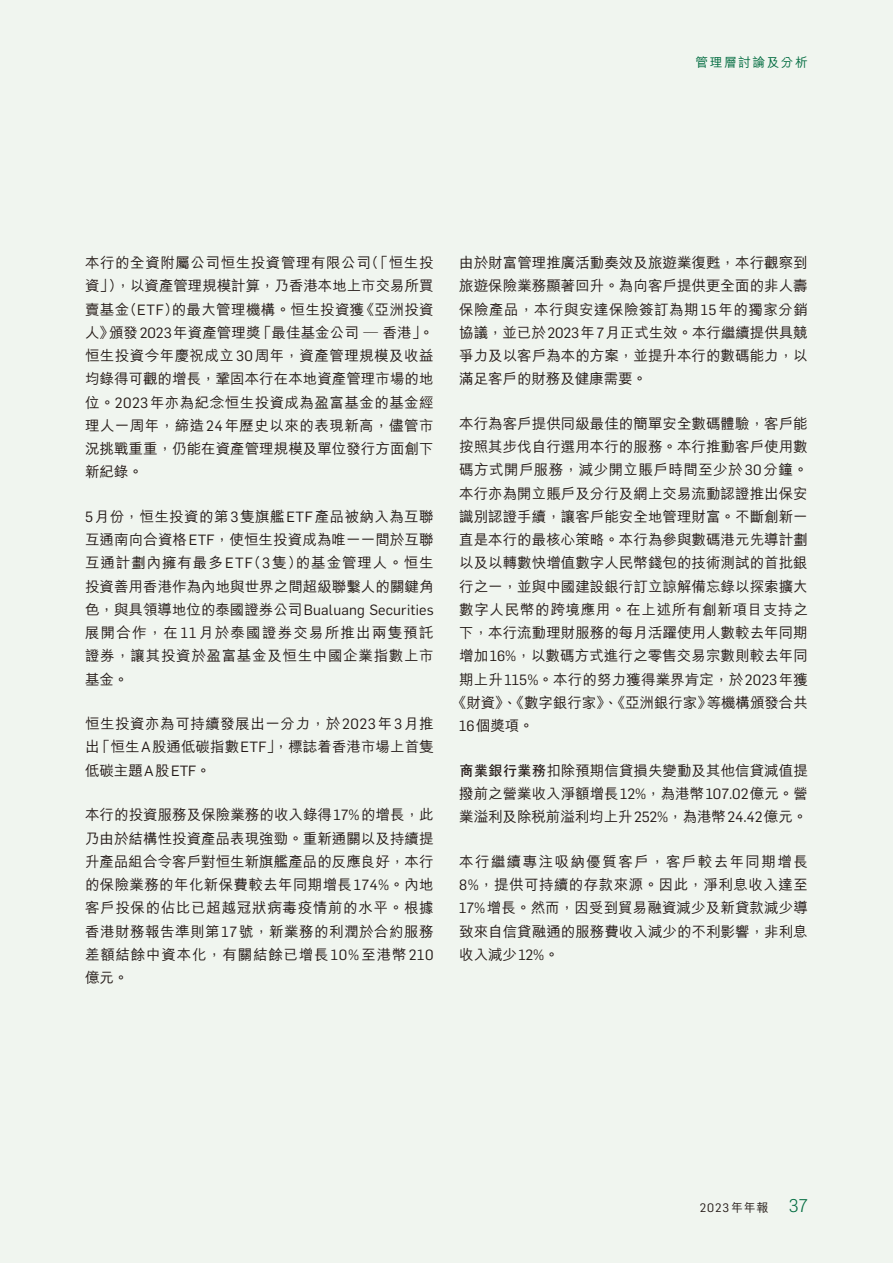
<style>
.page{position:relative;width:893px;height:1263px;background:#f0f5ef}
.page>*{position:absolute;margin:0;border:0;box-sizing:border-box;transform-origin:0 0}
.t1{font:500 14.55px/23.2px "M Hei HK";color:#231916;text-align:justify}
.t2{font:14.55px "Flama";letter-spacing:.015em;color:#231916}
.t3{font:500 14.55px "M Hei HK";letter-spacing:.025em;color:#231916}
.t4{font:500 14.55px "M Hei HK";letter-spacing:.045em;color:#231916}
.t5{font:500 12.75px "M Hei HK";letter-spacing:.115em;color:#006b3f}
.t6{font:12px "Flama";color:#231916}
.s1{font-family:"Flama";font-weight:400}
.s2{font-family:"M Hei HK";font-weight:500}
.s3{font-family:"C Hei 2 HK";font-weight:700}
.s4{font-weight:300;font-size:18px;color:#006b3f}
</style>
<div class="page">
<p class="t5" style="left:696px;top:53px;width:114px">管理層討論及分析</p>
<p class="t1" style="left:85px;top:250px;width:350px">本行的全資附屬公司恒生投資管理有限公司（「恒生投資」），以資產管理規模計算，乃香港本地上市交易所買賣基金（<span class="s1">ETF</span>）的最大管理機構。恒生投資獲《亞洲投資人》頒發<span class="s1">2023</span>年資產管理獎「最佳基金公司 — 香港」。恒生投資今年慶祝成立<span class="s1">30</span>周年，資產管理規模及收益均錄得可觀的增長，鞏固本行在本地資產管理市場的地位。<span class="s1">2023</span>年亦為紀念恒生投資成為盈富基金的基金經理人一周年，締造<span class="s1">24</span>年歷史以來的表現新高，儘管市況挑戰重重，仍能在資產管理規模及單位發行方面創下新紀錄。</p>
<p class="t1" style="left:85px;top:504px;width:350px"><span class="s1">5</span>月份，恒生投資的第<span class="s1">3</span>隻旗艦<span class="s1">ETF</span>產品被納入為互聯互通南向合資格<span class="s1">ETF</span>，使恒生投資成為唯一一間於互聯互通計劃內擁有最多<span class="s1">ETF</span>（<span class="s1">3</span>隻）的基金管理人。恒生投資善用香港作為內地與世界之間超級聯繫人的關鍵角</p>
<p class="t2" style="left:85px;top:600px;width:350px"><span class="s2">色，與具領導地位的泰國證券公司</span>Bualuang Securities</p>
<p class="t1" style="left:85px;top:620px;width:350px">展開合作，在<span class="s1">11</span>月於泰國證券交易所推出兩隻預託證券，讓其投資於盈富基金及恒生中國企業指數上市基金。</p>
<p class="t1" style="left:85px;top:711px;width:350px">恒生投資亦為可持續發展出一分力，於<span class="s1">2023</span>年<span class="s1">3</span>月推出「恒生<span class="s1">A</span>股通低碳指數<span class="s1">ETF</span>」，標誌着香港市場上首隻低碳主題<span class="s1">A</span>股<span class="s1">ETF</span>。</p>
<p class="t1" style="left:85px;top:802px;width:350px">本行的投資服務及保險業務的收入錄得<span class="s1">17%</span>的增長，此乃由於結構性投資產品表現強勁。重新通關以及持續提升產品組合令客戶對恒生新旗艦產品的反應良好，本行的保險業務的年化新保費較去年同期增長<span class="s1">174%</span>。內地客戶投保的佔比已超越冠狀病毒疫情前的水平。根據香港財務報告準則第<span class="s1">17</span>號，新業務的利潤於合約服務差額結餘中資本化，有關結餘已增長<span class="s1">10%</span>至港幣<span class="s1">210</span>億元。</p>
<p class="t1" style="left:459px;top:250px;width:350px">由於財富管理推廣活動奏效及旅遊業復甦，本行觀察到旅遊保險業務顯著回升。為向客戶提供更全面的非人壽保險產品，本行與安達保險簽訂為期<span class="s1">15</span>年的獨家分銷協議，並已於<span class="s1">2023</span>年<span class="s1">7</span>月正式生效。本行繼續提供具競爭力及以客戶為本的方案，並提升本行的數碼能力，以滿足客戶的財務及健康需要。</p>
<p class="t1" style="left:459px;top:411px;width:350px">本行為客戶提供同級最佳的簡單安全數碼體驗，客戶能</p>
<p class="t1" style="left:459px;top:434px;width:350px">按照其步伐自行選用本行的服務。本行推動客戶使用數</p>
<p class="t3" style="left:459px;top:459px;width:350px">碼方式開戶服務，減少開立賬戶時間至少於<span class="s1">30</span>分鐘。</p>
<p class="t1" style="left:459px;top:480px;width:350px">本行亦為開立賬戶及分行及網上交易流動認證推出保安</p>
<p class="t1" style="left:459px;top:504px;width:350px">識別認證手續，讓客戶能安全地管理財富。不斷創新一</p>
<p class="t1" style="left:459px;top:527px;width:350px">直是本行的最核心策略。本行為參與數碼港元先導計劃</p>
<p class="t1" style="left:459px;top:550px;width:350px">以及以轉數快增值數字人民幣錢包的技術測試的首批銀</p>
<p class="t1" style="left:459px;top:573px;width:350px">行之一，並與中國建設銀行訂立諒解備忘錄以探索擴大</p>
<p class="t4" style="left:459px;top:599px;width:350px">數字人民幣的跨境應用。在上述所有創新項目支持之</p>
<p class="t1" style="left:459px;top:620px;width:350px">下，本行流動理財服務的每月活躍使用人數較去年同期</p>
<p class="t1" style="left:459px;top:643px;width:350px">增加<span class="s1">16%</span>，以數碼方式進行之零售交易宗數則較去年同</p>
<p class="t1" style="left:459px;top:666px;width:350px">期上升<span class="s1">115%</span>。本行的努力獲得業界肯定，於<span class="s1">2023</span>年獲</p>
<p class="t1" style="left:452px;top:690px;width:357px">《財資》、《數字銀行家》、《亞洲銀行家》等機構頒發合共</p>
<p class="t1" style="left:459px;top:713px;width:76px"><span class="s1">16</span>個獎項。</p>
<p class="t1" style="left:459px;top:757px;width:350px"><span class="s3">商業銀行業務</span>扣除預期信貸損失變動及其他信貸減值提撥前之營業收入淨額增長<span class="s1">12%</span>，為港幣<span class="s1">107.02</span>億元。營業溢利及除稅前溢利均上升<span class="s1">252%</span>，為港幣<span class="s1">24.42</span>億元。</p>
<p class="t1" style="left:459px;top:848px;width:350px">本行繼續專注吸納優質客戶，客戶較去年同期增長<span class="s1">8%</span>，提供可持續的存款來源。因此，淨利息收入達至<span class="s1">17%</span>增長。然而，因受到貿易融資減少及新貸款減少導致來自信貸融通的服務費收入減少的不利影響，非利息收入減少<span class="s1">12%</span>。</p>
<p class="t6" style="left:700px;top:1199px;width:109px">2023<span class="s2">年年報</span> <span class="s4">37</span></p>
</div>
